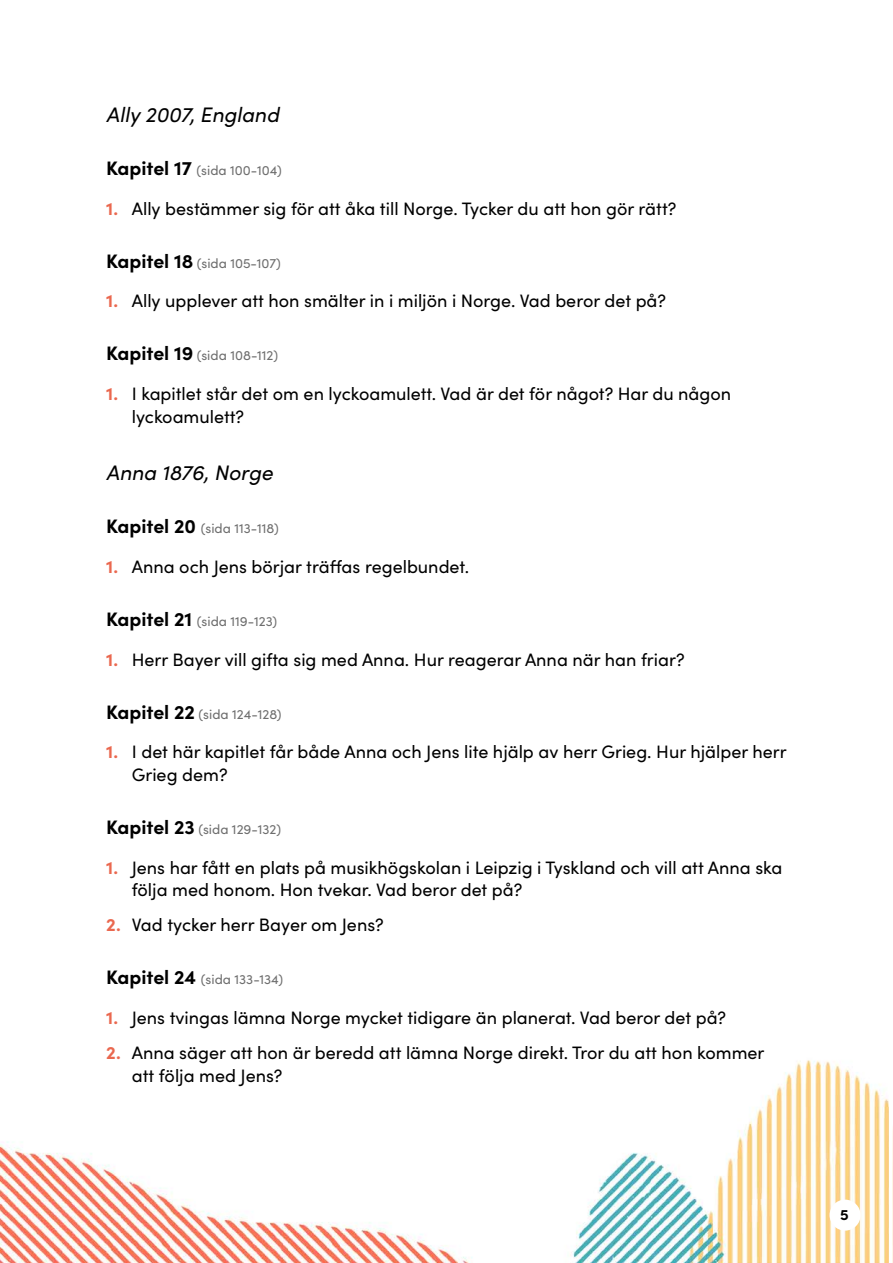
<style>
.page{position:relative;width:893px;height:1263px;background:#fff}
.page>*{position:absolute;margin:0;border:0;box-sizing:border-box;transform-origin:0 0}
.t1{font:italic 21px "Sofia Pro";color:#000}
.t2{font:18px/22.5px "Sofia Pro";color:#000}
.t3{font:700 15px "Sofia Pro";color:#000}
.t4{font:13.5px "Sofia Pro";color:#6e6e6e}
.s1{font-weight:700;font-size:19.5px;color:#000}
.s2{font-weight:700;color:#ea684f}
</style>
<div class="page">
<img style="left:0;top:1060px;width:889px;height:203px">
<div style="left:830px;top:1199px;width:30px;height:31px;background:#fff;border-radius:50%"></div>
<img style="left:892px;top:1128px;width:1px;height:135px">
<p class="t1" style="left:106px;top:99px;width:174px">Ally 2007, England</p>
<p class="t4" style="left:106px;top:161px;width:177px"><span class="s1">Kapitel 17</span> (sida 100-104)</p>
<p class="t2" style="left:106px;top:196px;width:571px"><span class="s2">1.</span> Ally bestämmer sig för att åka till Norge. Tycker du att hon gör rätt?</p>
<p class="t4" style="left:106px;top:253px;width:176px"><span class="s1">Kapitel 18</span> (sida 105-107)</p>
<p class="t2" style="left:106px;top:289px;width:561px"><span class="s2">1.</span> Ally upplever att hon smälter in i miljön i Norge. Vad beror det på?</p>
<p class="t4" style="left:106px;top:346px;width:173px"><span class="s1">Kapitel 19</span> (sida 108-112)</p>
<p class="t2" style="left:132px;top:381px;width:601px;text-indent:-26px"><span class="s2">1.</span> I kapitlet står det om en lyckoamulett. Vad är det för något? Har du någon lyckoamulett?</p>
<p class="t1" style="left:106px;top:458px;width:168px">Anna 1876, Norge</p>
<p class="t4" style="left:106px;top:519px;width:174px"><span class="s1">Kapitel 20</span> (sida 113-118)</p>
<p class="t2" style="left:106px;top:554px;width:364px"><span class="s2">1.</span> Anna och Jens börjar träffas regelbundet.</p>
<p class="t4" style="left:106px;top:611px;width:172px"><span class="s1">Kapitel 21</span> (sida 119-123)</p>
<p class="t2" style="left:106px;top:647px;width:580px"><span class="s2">1.</span> Herr Bayer vill gifta sig med Anna. Hur reagerar Anna när han friar?</p>
<p class="t4" style="left:106px;top:704px;width:177px"><span class="s1">Kapitel 22</span> (sida 124-128)</p>
<p class="t2" style="left:132px;top:740px;width:656px;text-indent:-26px"><span class="s2">1.</span> I det här kapitlet får både Anna och Jens lite hjälp av herr Grieg. Hur hjälper herr<br>Grieg dem?</p>
<p class="t4" style="left:106px;top:819px;width:176px"><span class="s1">Kapitel 23</span> (sida 129-132)</p>
<p class="t2" style="left:132px;top:855px;width:652px;text-indent:-26px"><span class="s2">1.</span> Jens har fått en plats på musikhögskolan i Leipzig i Tyskland och vill att Anna ska följa med honom. Hon tvekar. Vad beror det på?</p>
<p class="t2" style="left:106px;top:913px;width:279px"><span class="s2">2.</span> Vad tycker herr Bayer om Jens?</p>
<p class="t4" style="left:106px;top:970px;width:178px"><span class="s1">Kapitel 24</span> (sida 133-134)</p>
<p class="t2" style="left:106px;top:1005px;width:621px"><span class="s2">1.</span> Jens tvingas lämna Norge mycket tidigare än planerat. Vad beror det på?</p>
<p class="t2" style="left:132px;top:1041px;width:634px;text-indent:-26px"><span class="s2">2.</span> Anna säger att hon är beredd att lämna Norge direkt. Tror du att hon kommer att följa med Jens?</p>
<p class="t3" style="left:840px;top:1204px;width:10px">5</p>
</div>
